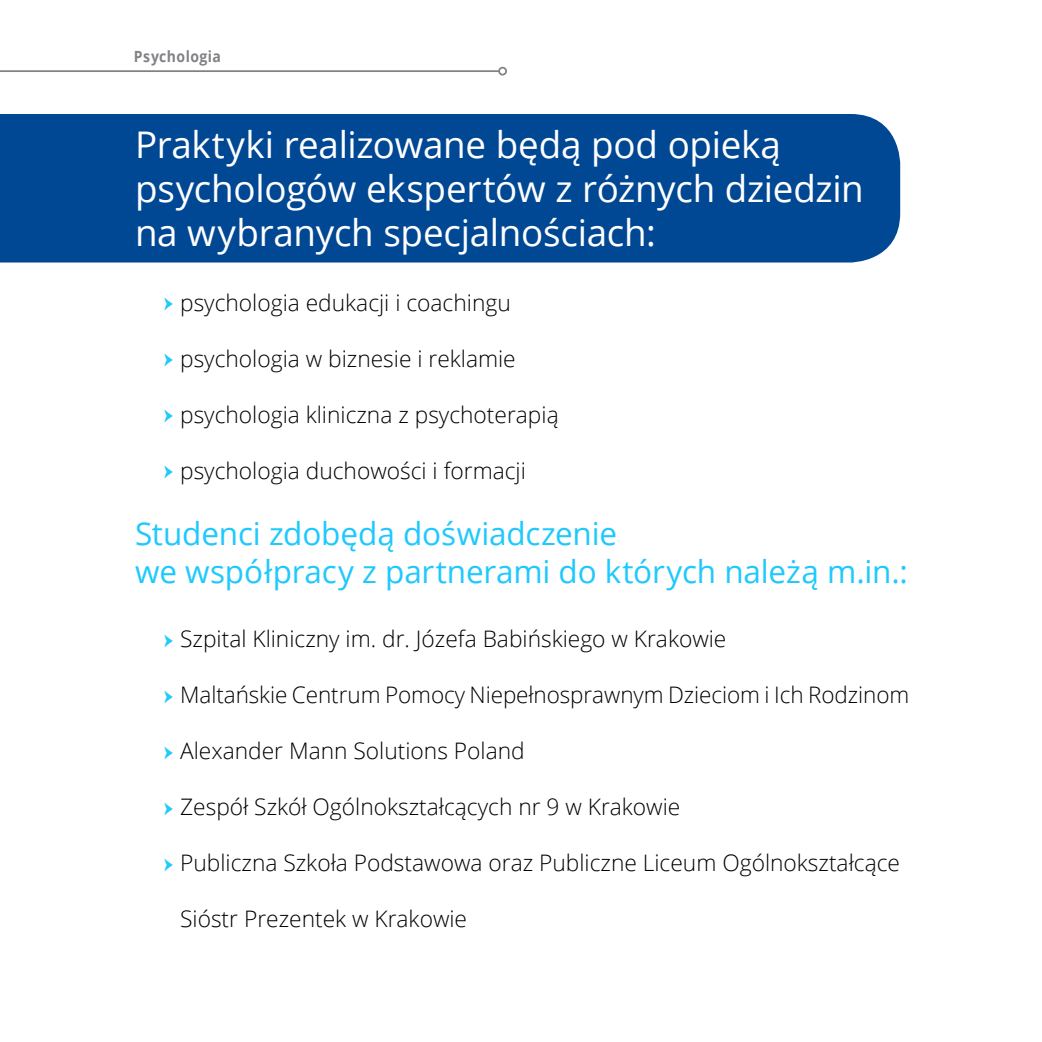
<style>
.page{position:relative;width:1042px;height:1042px;background:#fff}
.page>*{position:absolute;margin:0;border:0;box-sizing:border-box;transform-origin:0 0}
.t1{font:36.75px/44.1px "Open Sans";letter-spacing:-.005em;color:#fff}
.t2{font:31.5px/37.8px "Open Sans";letter-spacing:-.005em;color:#1fc9fd}
.t3{font:300 22.75px "Open Sans";color:#000}
.t4{font:700 15.4px "Open Sans";letter-spacing:.035em;color:#808285;scale:.91 1}
.s1{font-family:"Minion Pro";font-weight:400;color:#1fc9fd}
</style>
<div class="page">
<div style="left:0;top:114px;width:900px;height:148px;background:#004894"></div>
<div style="left:500px;top:68px;width:7px;height:6px;border:1px solid #fff;border-radius:50%"></div>
<hr style="left:0;top:70px;width:499px;height:2px;background:#808285">
<div style="left:498px;top:67px;width:9px;height:9px;border:2px solid #808285;border-radius:50%"></div>
<p class="t4" style="left:134px;top:45px;width:97px">Psychologia</p>
<h1 class="t1" style="left:135px;top:121px;width:730px">Praktyki realizowane będą pod opieką psychologów ekspertów z różnych dziedzin na wybranych specjalnościach:</h1>
<p class="t3" style="left:164px;top:287px;width:348px"><span class="s1">ӹ</span> psychologia edukacji i coachingu</p>
<p class="t3" style="left:164px;top:343px;width:353px"><span class="s1">ӹ</span> psychologia w biznesie i reklamie</p>
<p class="t3" style="left:164px;top:399px;width:389px"><span class="s1">ӹ</span> psychologia kliniczna z psychoterapią</p>
<p class="t3" style="left:164px;top:455px;width:363px"><span class="s1">ӹ</span> psychologia duchowości i formacji</p>
<h2 class="t2" style="left:135px;top:514px;width:774px">Studenci zdobędą doświadczenie<br>we współpracy z partnerami do których należą m.in.:</h2>
<p class="t3" style="left:164px;top:623px;width:564px"><span class="s1">ӹ</span> Szpital Kliniczny im. dr. Józefa Babińskiego w Krakowie</p>
<p class="t3" style="left:164px;top:679px;width:747px"><span class="s1">ӹ</span> Maltańskie Centrum Pomocy Niepełnosprawnym Dzieciom i Ich Rodzinom</p>
<p class="t3" style="left:164px;top:735px;width:362px"><span class="s1">ӹ</span> Alexander Mann Solutions Poland</p>
<p class="t3" style="left:164px;top:791px;width:518px"><span class="s1">ӹ</span> Zespół Szkół Ogólnokształcących nr 9 w Krakowie</p>
<p class="t3" style="left:164px;top:847px;width:737px"><span class="s1">ӹ</span> Publiczna Szkoła Podstawowa oraz Publiczne Liceum Ogólnokształcące</p>
<p class="t3" style="left:180px;top:903px;width:288px">Sióstr Prezentek w Krakowie</p>
</div>
